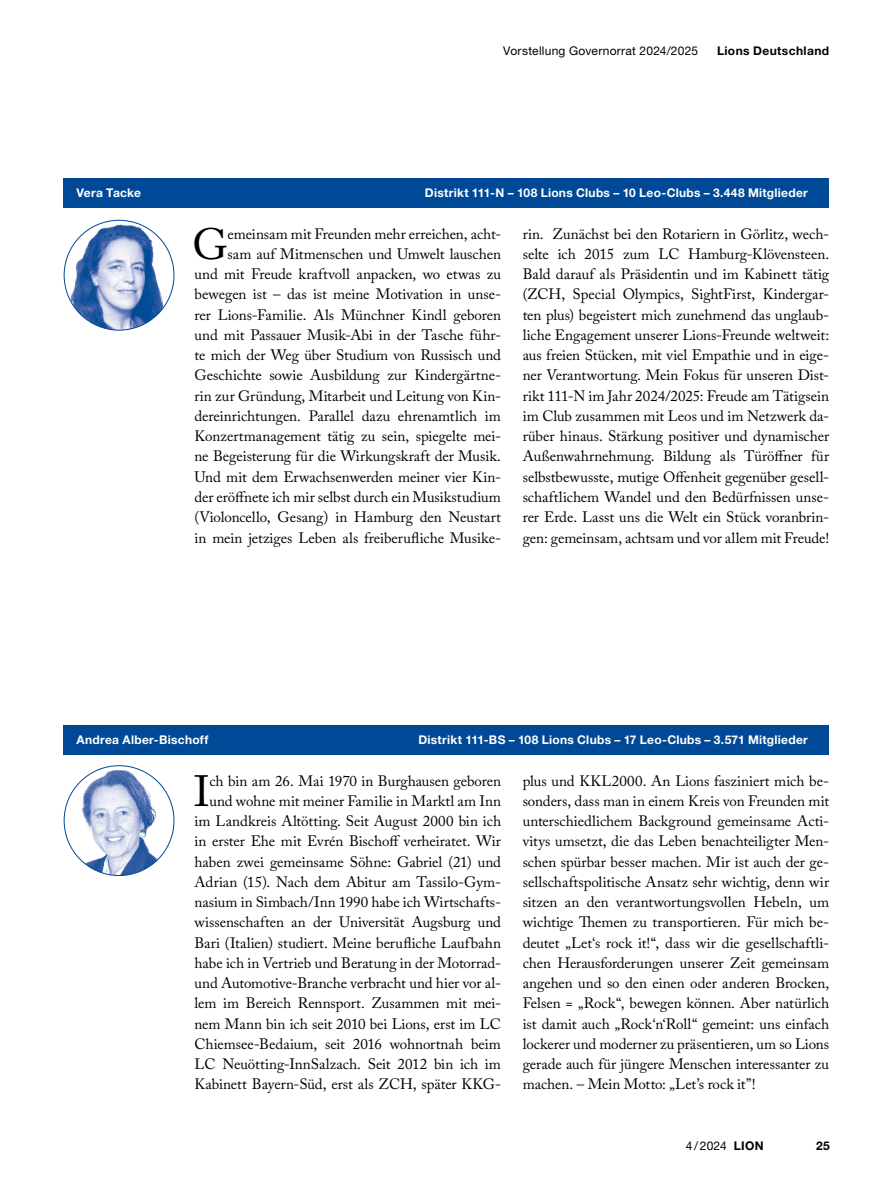
<style>
.page{position:relative;width:893px;height:1191px;background:#fff}
.page>*{position:absolute;margin:0;border:0;box-sizing:border-box;transform-origin:0 0}
._3_1_Fließtext_Regular_Caslon_Initiale{font:43.5px "Adobe Caslon Pro";color:#000}
._3_1_Fließtext_Regular_Caslon_Initiale-2{font:15px/20.2px "Adobe Caslon Pro";letter-spacing:-.005em;color:#000;text-align:right}
._3_4_Zwischenheadlines{font:700 12px "Helvetica Neue LT Std";letter-spacing:.02em;color:#fff}
.t1{font:12px "Helvetica Neue LT Std";letter-spacing:.02em;color:#000}
.t2{font:700 12px "Helvetica Neue LT Std";letter-spacing:.03em;color:#000}
.s1{font-weight:700}
</style>
<div class="page">
<div style="left:64px;top:725px;width:765px;height:29px;background:#004996"></div>
<div style="left:64px;top:178px;width:765px;height:30px;background:#004996"></div>
<img style="left:64px;top:220px;width:110px;height:110px;border-radius:55px">
<img style="left:64px;top:765px;width:110px;height:110px;border-radius:55px">
<p class="t1" style="left:503px;top:44px;width:196px">Vorstellung Governorrat 2024/2025</p>
<p class="t2" style="left:717px;top:43px;width:114px">Lions Deutschland</p>
<p class="_3_4_Zwischenheadlines" style="left:77px;top:185px;width:66px">Vera Tacke</p>
<p class="_3_4_Zwischenheadlines" style="left:425px;top:185px;width:385px">Distrikt 111-N – 108 Lions Clubs – 10 Leo-Clubs – 3.448 Mitglieder</p>
<p class="_3_1_Fließtext_Regular_Caslon_Initiale" style="left:192px;top:218px;width:37px">G</p>
<p class="_3_1_Fließtext_Regular_Caslon_Initiale-2" style="left:195px;top:223px;width:308px">emeinsam mit Freunden mehr erreichen, acht-<br>sam auf Mitmenschen und Umwelt lauschen<br>und mit Freude kraftvoll anpacken, wo etwas zu bewegen ist – das ist meine Motivation in unse&shy;rer Lions-Familie. Als Münchner Kindl geboren und mit Passauer Musik-Abi in der Tasche führ&shy;te mich der Weg über Studium von Russisch und Geschichte sowie Ausbildung zur Kindergärtne&shy;rin zur Gründung, Mitarbeit und Leitung von Kin&shy;dereinrichtungen. Parallel dazu ehrenamtlich im Konzertmanagement tätig zu sein, spiegelte mei&shy;ne Begeisterung für die Wirkungskraft der Musik.<br>Und mit dem Erwachsenwerden meiner vier Kin&shy;der eröffnete ich mir selbst durch ein Musikstudium (Violoncello, Gesang) in Hamburg den Neustart in mein jetziges Leben als freiberufliche Musike-</p>
<p class="_3_1_Fließtext_Regular_Caslon_Initiale-2" style="left:523px;top:223px;width:308px;text-align:justify">rin. Zunächst bei den Rotariern in Görlitz, wech&shy;selte ich 2015 zum LC Hamburg-Klövensteen.<br>Bald darauf als Präsidentin und im Kabinett tätig (ZCH, Special Olympics, SightFirst, Kindergar&shy;ten plus) begeistert mich zunehmend das unglaub&shy;liche Engagement unserer Lions-Freunde weltweit: aus freien Stücken, mit viel Empathie und in eige&shy;ner Verantwortung. Mein Fokus für unseren Dist&shy;rikt 111-N im Jahr 2024/2025: Freude am Tätigsein im Club zusammen mit Leos und im Netzwerk da&shy;rüber hinaus. Stärkung positiver und dynamischer Außenwahrnehmung. Bildung als Türöffner für selbstbewusste, mutige Offenheit gegenüber gesell&shy;schaftlichem Wandel und den Bedürfnissen unse&shy;rer Erde. Lasst uns die Welt ein Stück voranbrin&shy;gen: gemeinsam, achtsam und vor allem mit Freude!</p>
<p class="_3_4_Zwischenheadlines" style="left:77px;top:732px;width:133px">Andrea Alber-Bischoff</p>
<p class="_3_4_Zwischenheadlines" style="left:418px;top:732px;width:391px">Distrikt 111-BS – 108 Lions Clubs – 17 Leo-Clubs – 3.571 Mitglieder</p>
<p class="_3_1_Fließtext_Regular_Caslon_Initiale-2" style="left:195px;top:770px;width:308px">ch bin am 26. Mai 1970 in Burghausen geboren und wohne mit meiner Familie in Marktl am Inn im Landkreis Altötting. Seit August 2000 bin ich in erster Ehe mit Evrén Bischoff verheiratet. Wir haben zwei gemeinsame Söhne: Gabriel (21) und Adrian (15). Nach dem Abitur am Tassilo-Gym&shy;nasium in Simbach/Inn 1990 habe ich Wirtschafts&shy;wissenschaften an der Universität Augsburg und Bari (Italien) studiert. Meine berufliche Laufbahn habe ich in Vertrieb und Beratung in der Motorrad&shy;und Automotive-Branche verbracht und hier vor al&shy;lem im Bereich Rennsport. Zusammen mit mei&shy;nem Mann bin ich seit 2010 bei Lions, erst im LC Chiemsee-Bedaium, seit 2016 wohnortnah beim LC Neuötting-InnSalzach. Seit 2012 bin ich im Kabinett Bayern-Süd, erst als ZCH, später KKG-</p>
<p class="_3_1_Fließtext_Regular_Caslon_Initiale-2" style="left:523px;top:770px;width:308px;text-align:justify">plus und KKL2000. An Lions fasziniert mich be&shy;sonders, dass man in einem Kreis von Freunden mit unterschiedlichem Background gemeinsame Acti&shy;vitys umsetzt, die das Leben benachteiligter Men&shy;schen spürbar besser machen. Mir ist auch der ge&shy;sellschaftspolitische Ansatz sehr wichtig, denn wir sitzen an den verantwortungsvollen Hebeln, um wichtige Themen zu transportieren. Für mich be&shy;deutet „Let‘s rock it!“, dass wir die gesellschaftli&shy;chen Herausforderungen unserer Zeit gemeinsam angehen und so den einen oder anderen Brocken, Felsen = „Rock“, bewegen können. Aber natürlich ist damit auch „Rock‘n‘Roll“ gemeint: uns einfach lockerer und moderner zu präsentieren, um so Lions gerade auch für jüngere Menschen interessanter zu machen. – Mein Motto: „Let’s rock it”!</p>
<p class="_3_1_Fließtext_Regular_Caslon_Initiale" style="left:194px;top:765px;width:18px">I</p>
<p class="t1" style="left:686px;top:1138px;width:79px">4 / 2024 <span class="s1">LION</span></p>
<p class="t2" style="left:816px;top:1138px;width:15px">25</p>
</div>
